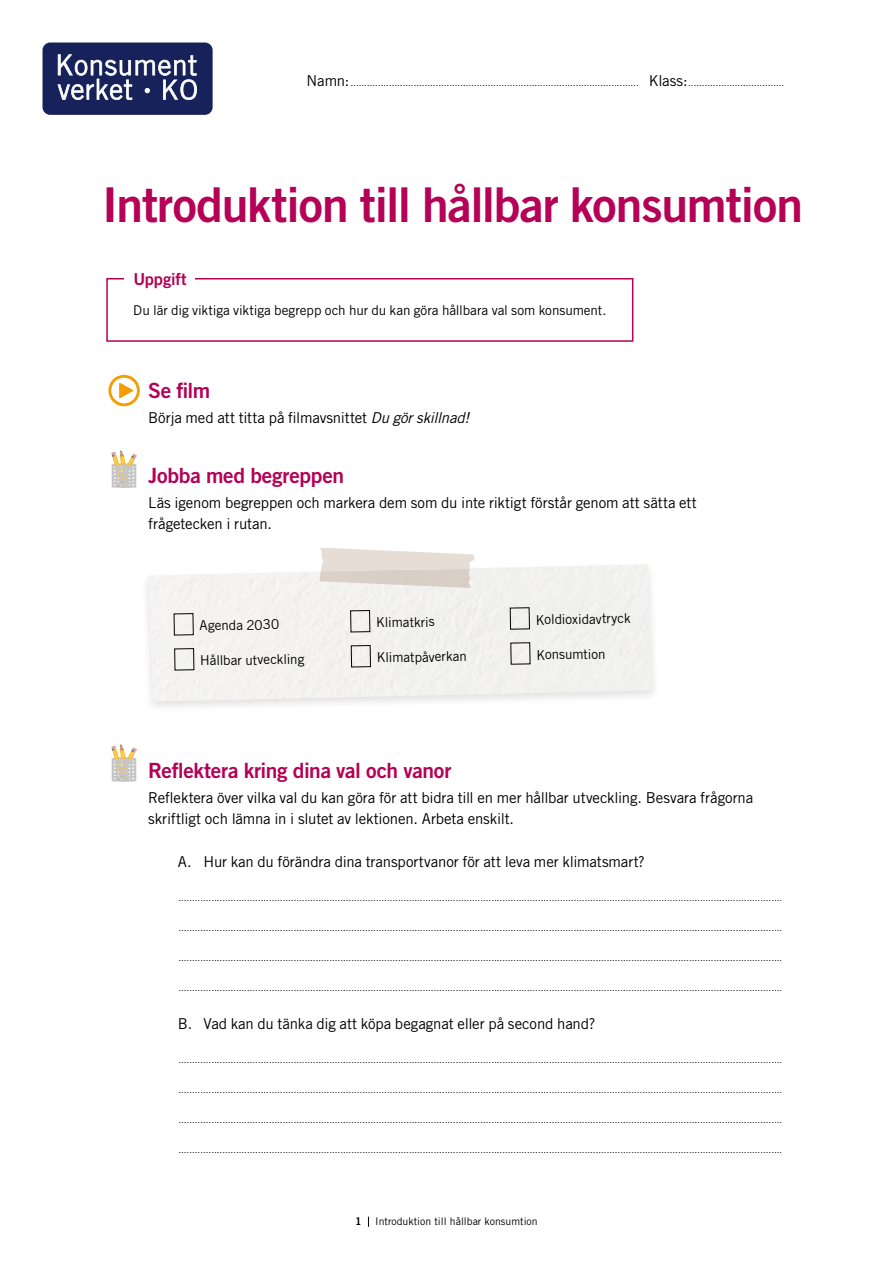
<style>
.page{position:relative;width:893px;height:1263px;background:#fff}
.page>*{position:absolute;margin:0;border:0;box-sizing:border-box;transform-origin:0 0}
.Rubrik_1__H1{font:48px "Trade Gothic LT Std Bd 2";letter-spacing:-.025em;color:#b50156}
.Rubrik_2__H2{font:21px "Trade Gothic LT Std Bd 2";letter-spacing:-.015em;color:#b50156}
.t1{font:16.5px "Trade Gothic LT Std Bd 2";letter-spacing:-.015em;color:#b50156}
.Brödtext__P{font:15px/21px "Trade Gothic LT Std";letter-spacing:-.005em;color:#000}
.Notis_-_Brödtext__P{font:13.5px "Trade Gothic LT Std";letter-spacing:-.005em;color:#000}
.t2{font:10.5px "Trade Gothic LT Std";color:#000}
.t3{font:10.5px "Trade Gothic LT Std Bd 2";color:#000}
.Brödtext__P-2{font:9px "Trade Gothic LT Std";color:#000}
.s1{font-size:15px}
.s2{font-style:italic}
</style>
<div class="page">
<div style="left:43px;top:43px;width:170px;height:72px;background:#162259;border-radius:8px"></div>
<svg style="left:57px;top:54px;width:140px;height:46px"></svg>
<svg style="left:106px;top:278px;width:528px;height:64px"></svg>
<div style="left:125px;top:264px;width:70px;height:29px;background:#fff"></div>
<div style="left:148px;top:565px;width:505px;height:137px;background:#f2f2f0"></div>
<div style="left:174px;top:613px;width:20px;height:22px;border:1px solid #000"></div>
<div style="left:174px;top:648px;width:20px;height:22px;border:1px solid #000"></div>
<div style="left:350px;top:610px;width:20px;height:22px;border:1px solid #000"></div>
<div style="left:351px;top:645px;width:20px;height:22px;border:1px solid #000"></div>
<div style="left:510px;top:607px;width:20px;height:22px;border:1px solid #000"></div>
<svg style="left:111px;top:744px;width:26px;height:38px"></svg>
<svg style="left:111px;top:450px;width:26px;height:38px"></svg>
<img style="left:320px;top:571px;width:152px;height:17px">
<svg style="left:319px;top:547px;width:156px;height:24px"></svg>
<div style="left:108px;top:375px;width:32px;height:31px;border:3px solid #f59c00;border-radius:50%"></div>
<svg style="left:119px;top:383px;width:14px;height:15px"></svg>
<p class="Brödtext__P-2" style="left:307px;top:77px;width:334px"><span class="s1">Namn:</span>.........................................................................................................</p>
<p class="Brödtext__P-2" style="left:649px;top:77px;width:137px"><span class="s1">Klass:</span>...................................</p>
<h1 class="Rubrik_1__H1" style="left:102px;top:175px;width:702px">Introduktion till hållbar konsumtion</h1>
<h2 class="t1" style="left:133px;top:269px;width:55px">Uppgift</h2>
<p class="Notis_-_Brödtext__P" style="left:133px;top:302px;width:475px">Du lär dig viktiga viktiga begrepp och hur du kan göra hållbara val som konsument.</p>
<h2 class="Rubrik_2__H2" style="left:148px;top:378px;width:64px">Se film</h2>
<p class="Brödtext__P" style="left:148px;top:407px;width:323px">Börja med att titta på filmavsnittet <span class="s2">Du gör skillnad!</span></p>
<h2 class="Rubrik_2__H2" style="left:148px;top:462px;width:198px">Jobba med begreppen</h2>
<p class="Brödtext__P" style="left:148px;top:492px;width:550px">Läs igenom begreppen och markera dem som du inte riktigt förstår genom att sätta ett frågetecken i rutan.</p>
<p class="Notis_-_Brödtext__P" style="left:199px;top:617px;width:81px;rotate:-1deg">Agenda 2030</p>
<p class="Notis_-_Brödtext__P" style="left:200px;top:652px;width:106px;rotate:-1deg">Hållbar utveckling</p>
<p class="Notis_-_Brödtext__P" style="left:376px;top:614px;width:60px;rotate:-1deg">Klimatkris</p>
<p class="Notis_-_Brödtext__P" style="left:377px;top:649px;width:92px;rotate:-1deg">Klimatpåverkan</p>
<p class="Notis_-_Brödtext__P" style="left:536px;top:612px;width:96px;rotate:-1deg">Koldioxidavtryck</p>
<p class="Notis_-_Brödtext__P" style="left:536px;top:647px;width:71px;rotate:-1deg">Konsumtion</p>
<h2 class="Rubrik_2__H2" style="left:148px;top:758px;width:305px">Reflektera kring dina val och vanor</h2>
<p class="Brödtext__P" style="left:148px;top:787px;width:606px">Reflektera över vilka val du kan göra för att bidra till en mer hållbar utveckling. Besvara frågorna skriftligt och lämna in i slutet av lektionen. Arbeta enskilt.</p>
<p class="Brödtext__P" style="left:178px;top:851px;width:468px">A. Hur kan du förändra dina transportvanor för att leva mer klimatsmart?</p>
<p class="Brödtext__P-2" style="left:178px;top:892px;width:605px">............................................................................................................................................................................................................................</p>
<p class="Brödtext__P-2" style="left:178px;top:922px;width:605px">............................................................................................................................................................................................................................</p>
<p class="Brödtext__P-2" style="left:178px;top:952px;width:605px">............................................................................................................................................................................................................................</p>
<p class="Brödtext__P-2" style="left:178px;top:982px;width:605px">............................................................................................................................................................................................................................</p>
<p class="Brödtext__P" style="left:178px;top:1013px;width:419px">B. Vad kan du tänka dig att köpa begagnat eller på second hand?</p>
<p class="Brödtext__P-2" style="left:178px;top:1054px;width:605px">............................................................................................................................................................................................................................</p>
<p class="Brödtext__P-2" style="left:178px;top:1084px;width:605px">............................................................................................................................................................................................................................</p>
<p class="Brödtext__P-2" style="left:178px;top:1114px;width:605px">............................................................................................................................................................................................................................</p>
<p class="Brödtext__P-2" style="left:178px;top:1144px;width:605px">............................................................................................................................................................................................................................</p>
<p class="t3" style="left:355px;top:1215px;width:8px">1</p>
<p class="t2" style="left:375px;top:1215px;width:164px">Introduktion till hållbar konsumtion</p>
</div>
